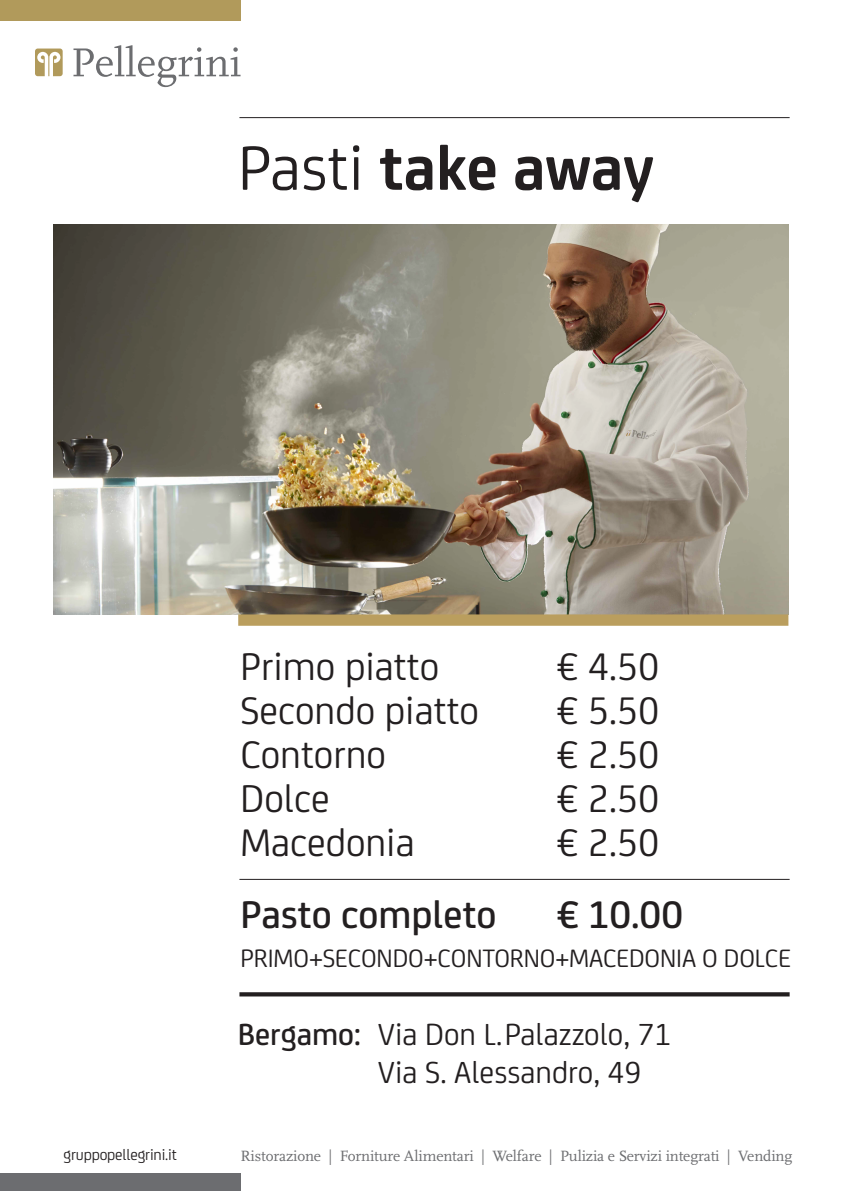
<style>
.page{position:relative;width:842px;height:1191px;background:#fff}
.page>*{position:absolute;margin:0;border:0;box-sizing:border-box;transform-origin:0 0}
.t1{font:700 66.5px "FS Joey";color:#231f20}
.t2{font:41px "FS Joey";color:#231f20}
.t3{font:500 41px "FS Joey";color:#231f20}
.t4{font:32.5px/38.2px "FS Joey";color:#231f20}
.t5{font:500 32.5px "FS Joey";color:#231f20}
.t6{font:26.9px "FS Joey";letter-spacing:-.005em;color:#231f20}
.t7{font:16.3px "FS Joey";letter-spacing:-.01em;color:#231f20}
.t8{font:15.6px "Scala";letter-spacing:-.01em;color:#6c6d70}
.s1{font-weight:400}
</style>
<div class="page">
<img style="left:53px;top:224px;width:736px;height:390px">
<div style="left:0;top:1173px;width:241px;height:18px;background:#6c6d70"></div>
<div style="left:0;top:0;width:241px;height:20px;background:#b19a5b"></div>
<svg style="left:73px;top:45px;width:168px;height:42px"></svg>
<svg style="left:35px;top:49px;width:28px;height:27px"></svg>
<hr style="left:239px;top:117px;width:551px;height:1px;background:#231f20">
<div style="left:238px;top:614px;width:550px;height:12px;background:#ba9e5e"></div>
<hr style="left:239px;top:879px;width:551px;height:1px;background:#231f20">
<svg style="left:239px;top:992px;width:551px;height:4px;background:#302c2d"></svg>
<h1 class="t1" style="left:238px;top:118px;width:417px"><span class="s1">Pasti</span> take away</h1>
<h2 class="t2" style="left:241px;top:637px;width:200px">Primo piatto</h2>
<h2 class="t2" style="left:557px;top:637px;width:104px">€ 4.50</h2>
<h2 class="t2" style="left:241px;top:681px;width:240px">Secondo piatto</h2>
<h2 class="t2" style="left:557px;top:681px;width:104px">€ 5.50</h2>
<h2 class="t2" style="left:241px;top:725px;width:147px">Contorno</h2>
<h2 class="t2" style="left:557px;top:725px;width:104px">€ 2.50</h2>
<h2 class="t2" style="left:241px;top:768px;width:91px">Dolce</h2>
<h2 class="t2" style="left:557px;top:768px;width:104px">€ 2.50</h2>
<h2 class="t2" style="left:241px;top:812px;width:176px">Macedonia</h2>
<h2 class="t2" style="left:557px;top:812px;width:104px">€ 2.50</h2>
<h2 class="t3" style="left:241px;top:885px;width:258px">Pasto completo</h2>
<h2 class="t3" style="left:557px;top:885px;width:128px">€ 10.00</h2>
<h3 class="t6" style="left:241px;top:938px;width:552px">PRIMO+SECONDO+CONTORNO+MACEDONIA O DOLCE</h3>
<h3 class="t5" style="left:238px;top:1010px;width:125px">Bergamo:</h3>
<h3 class="t4" style="left:378px;top:1013px;width:295px">Via Don L.Palazzolo, 71<br>Via S. Alessandro, 49</h3>
<p class="t7" style="left:64px;top:1143px;width:115px">gruppopellegrini.it</p>
<p class="t8" style="left:241px;top:1147px;width:553px">Ristorazione | Forniture Alimentari | Welfare | Pulizia e Servizi integrati | Vending</p>
</div>
